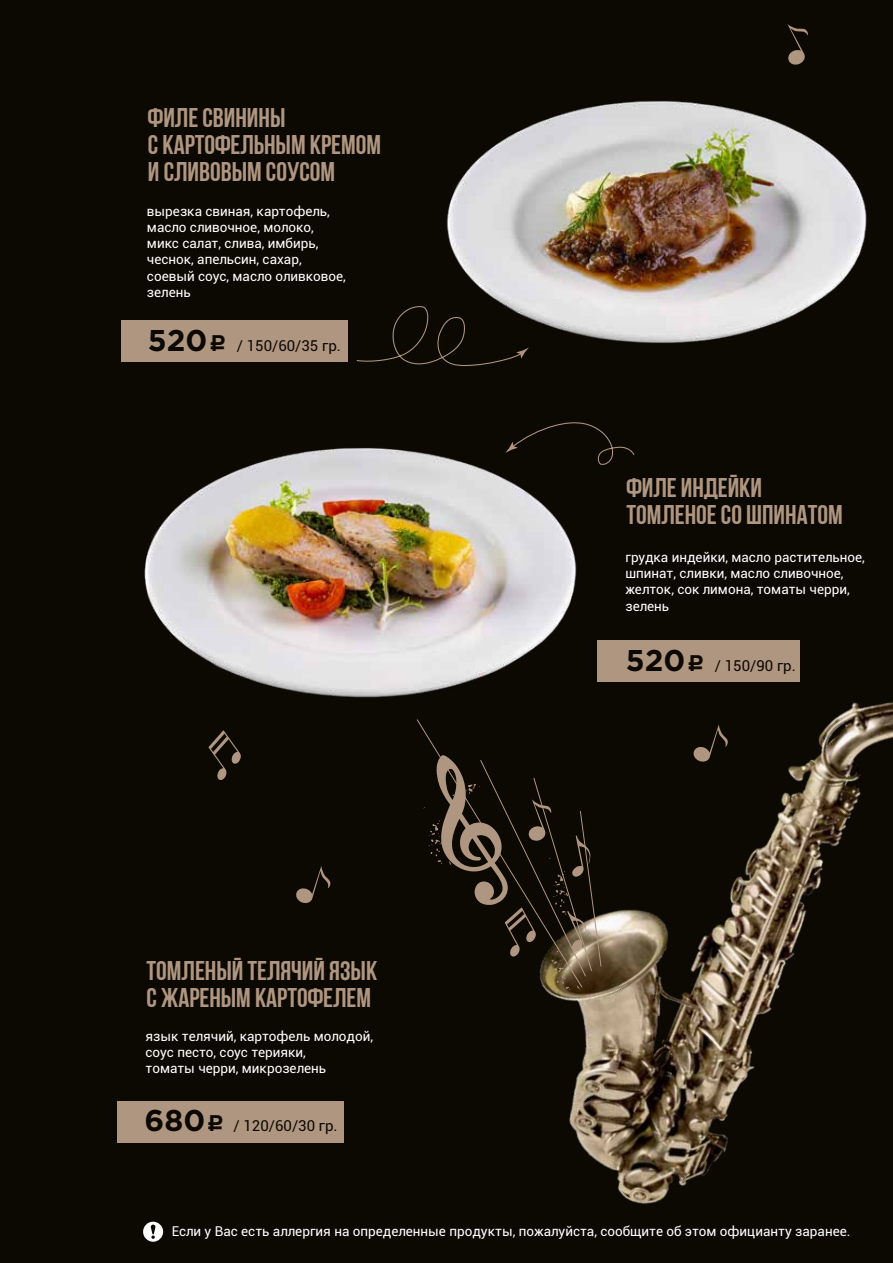
<style>
.page{position:relative;width:893px;height:1263px;background:#0c0802}
.page>*{position:absolute;margin:0;border:0;box-sizing:border-box;transform-origin:0 0}
.t1{font:27px/27px "Bebas Neue Cyrillic";color:#af9680}
.t2{font:15px "Roboto";color:#0c0802}
.t3{font:13.5px/16.2px "Roboto";color:#fff}
.s1{font-family:"Gotham Pro";font-weight:700;font-size:30px}
.s2{font-family:"ALS Rubl";font-size:22.5px}
</style>
<div class="page">
<svg style="left:143px;top:1222px;width:20px;height:20px"></svg>
<div style="left:121px;top:320px;width:226px;height:41px;background:#af9680"></div>
<div style="left:117px;top:1101px;width:227px;height:41px;background:#af9680"></div>
<svg style="left:296px;top:866px;width:34px;height:37px"></svg>
<svg style="left:217px;top:763px;width:20px;height:17px"></svg>
<img style="left:545px;top:640px;width:348px;height:564px">
<img style="left:144px;top:448px;width:478px;height:315px">
<svg style="left:416px;top:718px;width:186px;height:272px"></svg>
<img style="left:446px;top:24px;width:421px;height:319px">
<svg style="left:356px;top:305px;width:173px;height:61px"></svg>
<svg style="left:505px;top:422px;width:130px;height:43px"></svg>
<h1 class="t1" style="left:148px;top:104px;width:235px">Филе свинины<br>с картофельным кремом и сливовым соусом</h1>
<p class="t3" style="left:147px;top:202px;width:201px">вырезка свиная, картофель, масло сливочное, молоко, микс салат, слива, имбирь, чеснок, апельсин, сахар, соевый соус, масло оливковое, зелень</p>
<p class="t2" style="left:148px;top:335px;width:195px"><span class="s1">520</span><span class="s2">C</span> / 150/60/35 гр.</p>
<h1 class="t1" style="left:147px;top:957px;width:232px">Томленый телячий язык с жареным картофелем</h1>
<p class="t3" style="left:146px;top:1027px;width:229px">язык телячий, картофель молодой, соус песто, соус терияки,<br>томаты черри, микрозелень</p>
<p class="t2" style="left:145px;top:1115px;width:195px"><span class="s1">680</span><span class="s2">C</span> / 120/60/30 гр.</p>
<h1 class="t1" style="left:626px;top:474px;width:218px">Филе индейки томленое со шпинатом</h1>
<p class="t3" style="left:625px;top:549px;width:241px">грудка индейки, масло растительное, шпинат, сливки, масло сливочное, желток, сок лимона, томаты черри, зелень</p>
<p class="t2" style="left:626px;top:655px;width:171px"><span class="s1">520</span><span class="s2">C</span> / 150/90 гр.</p>
<p class="t3" style="left:172px;top:1223px;width:680px">Если у Вас есть аллергия на определенные продукты, пожалуйста, сообщите об этом официанту заранее.</p>
</div>
